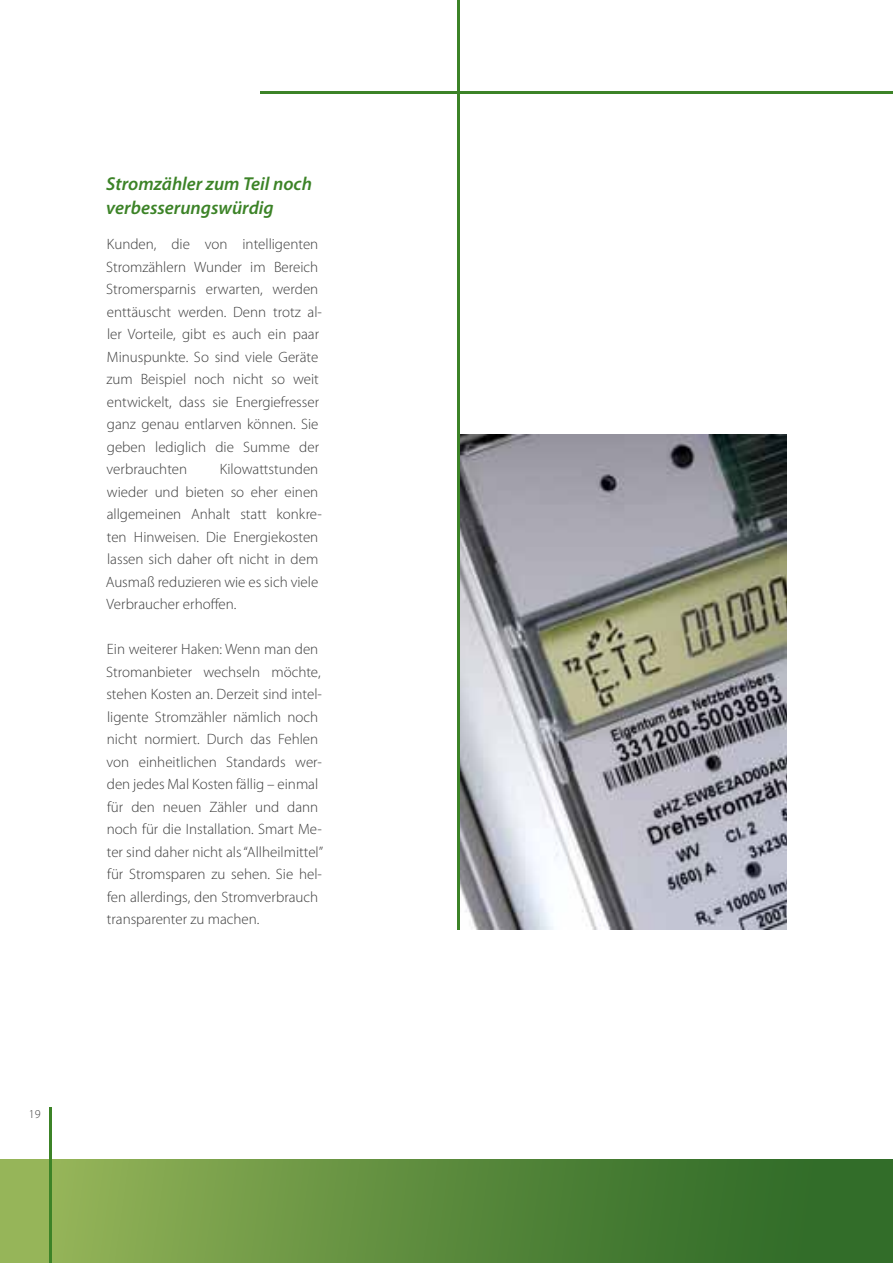
<style>
.page{position:relative;width:893px;height:1263px;background:#fff}
.page>*{position:absolute;margin:0;border:0;box-sizing:border-box;transform-origin:0 0}
.t1{font:italic 600 18.75px/24px "Myriad Pro";color:#3c8327}
.t2{font:300 15px/22.5px "Myriad Pro";color:#3c3c3c}
.t3{font:300 12px "Myriad Pro";color:#3c3c3c}
</style>
<div class="page">
<hr style="left:260px;top:91px;width:633px;height:3px;background:#3c8327">
<div style="left:0;top:1159px;width:893px;height:104px;background:linear-gradient(to right,#97b559,#256323)"></div>
<hr style="left:49px;top:1108px;width:2px;height:155px;background:#3c8327">
<img style="left:460px;top:435px;width:327px;height:495px">
<hr style="left:457px;top:0;width:3px;height:930px;background:#3c8327">
<p class="t1" style="left:106px;top:172px;width:207px">Stromzähler zum Teil noch verbesserungswürdig</p>
<p class="t2" style="left:106px;top:233px;width:217px">Kunden, die von intelligenten<br>Stromzählern Wunder im Bereich<br>Stromersparnis erwarten, werden enttäuscht werden. Denn trotz al&shy;ler Vorteile, gibt es auch ein paar<br>Minuspunkte. So sind viele Geräte zum Beispiel noch nicht so weit entwickelt, dass sie Energiefresser ganz genau entlarven können. Sie geben lediglich die Summe der verbrauchten</p>
<p class="t2" style="left:106px;top:458px;width:218px;text-indent:114px">Kilowattstunden wieder und bieten so eher einen allgemeinen Anhalt statt konkre&shy;ten Hinweisen. Die Energiekosten lassen sich daher oft nicht in dem<br>Ausmaß reduzieren wie es sich viele<br>Verbraucher erhoffen.</p>
<p class="t2" style="left:106px;top:638px;width:219px">Ein weiterer Haken: Wenn man den Stromanbieter wechseln möchte, stehen Kosten an. Derzeit sind intel&shy;ligente Stromzähler nämlich noch nicht normiert. Durch das Fehlen von einheitlichen Standards wer&shy;den jedes Mal Kosten fällig – einmal für den neuen Zähler und dann noch für die Installation. Smart Me&shy;ter sind daher nicht als “Allheilmittel” für Stromsparen zu sehen. Sie hel&shy;fen allerdings, den Stromverbrauch transparenter zu machen.</p>
<p class="t3" style="left:29px;top:1106px;width:13px">19</p>
</div>
